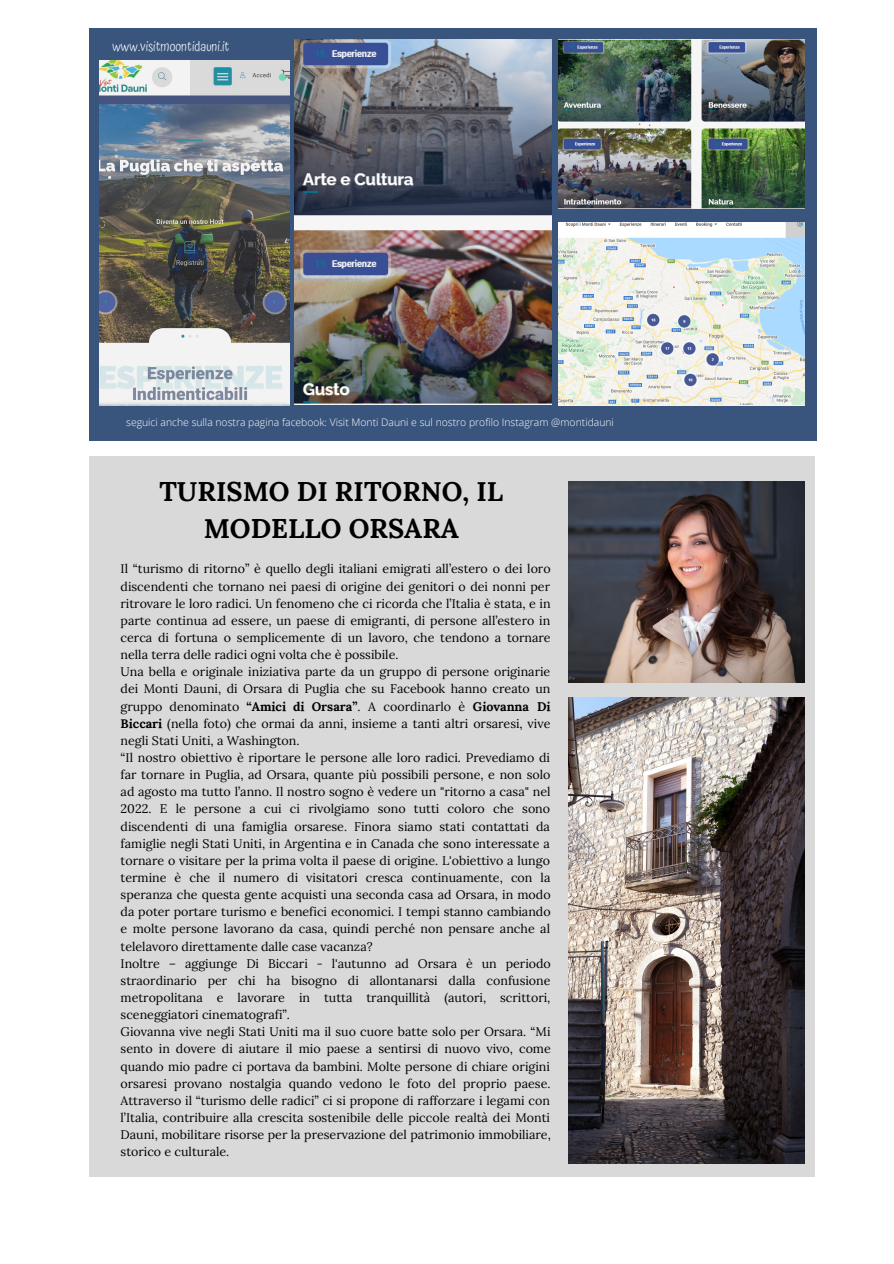
<style>
.page{position:relative;width:894px;height:1264px;background:#fff}
.page>*{position:absolute;margin:0;border:0;box-sizing:border-box;transform-origin:0 0}
.t1{font:700 27px/37.2px "Lora";color:#000;text-align:center}
.t2{font:300 13.5px "Atma";color:#fff}
.t3{font:12.45px/17.1px "Lora";color:#000;text-align:justify}
.t4{font:300 10.35px "Open Sans";color:#fff}
.s1{font-weight:700}
</style>
<div class="page">
<div style="left:89px;top:29px;width:727px;height:412px;background:#39557d"></div>
<img style="left:99px;top:60px;width:190px;height:345px">
<div style="left:89px;top:456px;width:726px;height:720px;background:#d9d9d9"></div>
<img style="left:568px;top:482px;width:236px;height:200px">
<img style="left:568px;top:697px;width:236px;height:466px">
<img style="left:558px;top:40px;width:246px;height:168px">
<img style="left:294px;top:40px;width:257px;height:365px">
<img style="left:558px;top:222px;width:246px;height:183px">
<p class="t2" style="left:112px;top:38px;width:118px">www.visitmoontidauni.it</p>
<p class="t4" style="left:126px;top:414px;width:489px">seguici anche sulla nostra pagina facebook: Visit Monti Dauni e sul nostro profilo Instagram @montidauni</p>
<p class="t1" style="left:159px;top:472px;width:345px">TURISMO DI RITORNO, IL<br>MODELLO ORSARA</p>
<p class="t3" style="left:120px;top:560px;width:431px">Il “turismo di ritorno” è quello degli italiani emigrati all’estero o dei loro discendenti che tornano nei paesi di origine dei genitori o dei nonni per ritrovare le loro radici. Un fenomeno che ci ricorda che l’Italia è stata, e in parte continua ad essere, un paese di emigranti, di persone all’estero in cerca di fortuna o semplicemente di un lavoro, che tendono a tornare nella terra delle radici ogni volta che è possibile.</p>
<p class="t3" style="left:120px;top:663px;width:431px">Una bella e originale iniziativa parte da un gruppo di persone originarie dei Monti Dauni, di Orsara di Puglia che su Facebook hanno creato un gruppo denominato <span class="s1">“Amici di Orsara”</span>. A coordinarlo è <span class="s1">Giovanna Di Biccari</span> (nella foto) che ormai da anni, insieme a tanti altri orsaresi, vive negli Stati Uniti, a Washington.</p>
<p class="t3" style="left:120px;top:749px;width:431px">“Il nostro obiettivo è riportare le persone alle loro radici. Prevediamo di far tornare in Puglia, ad Orsara, quante più possibili persone, e non solo ad agosto ma tutto l’anno. Il nostro sogno è vedere un "ritorno a casa" nel 2022. E le persone a cui ci rivolgiamo sono tutti coloro che sono discendenti di una famiglia orsarese. Finora siamo stati contattati da famiglie negli Stati Uniti, in Argentina e in Canada che sono interessate a tornare o visitare per la prima volta il paese di origine. L'obiettivo a lungo termine è che il numero di visitatori cresca continuamente, con la speranza che questa gente acquisti una seconda casa ad Orsara, in modo da poter portare turismo e benefici economici. I tempi stanno cambiando e molte persone lavorano da casa, quindi perché non pensare anche al telelavoro direttamente dalle case vacanza?</p>
<p class="t3" style="left:120px;top:954px;width:431px">Inoltre – aggiunge Di Biccari - l'autunno ad Orsara è un periodo straordinario per chi ha bisogno di allontanarsi dalla confusione metropolitana e lavorare in tutta tranquillità (autori, scrittori, sceneggiatori cinematografi”.</p>
<p class="t3" style="left:120px;top:1023px;width:431px">Giovanna vive negli Stati Uniti ma il suo cuore batte solo per Orsara. “Mi sento in dovere di aiutare il mio paese a sentirsi di nuovo vivo, come quando mio padre ci portava da bambini. Molte persone di chiare origini orsaresi provano nostalgia quando vedono le foto del proprio paese.<br>Attraverso il “turismo delle radici” ci si propone di rafforzare i legami con l’Italia, contribuire alla crescita sostenibile delle piccole realtà dei Monti Dauni, mobilitare risorse per la preservazione del patrimonio immobiliare, storico e culturale.</p>
</div>
